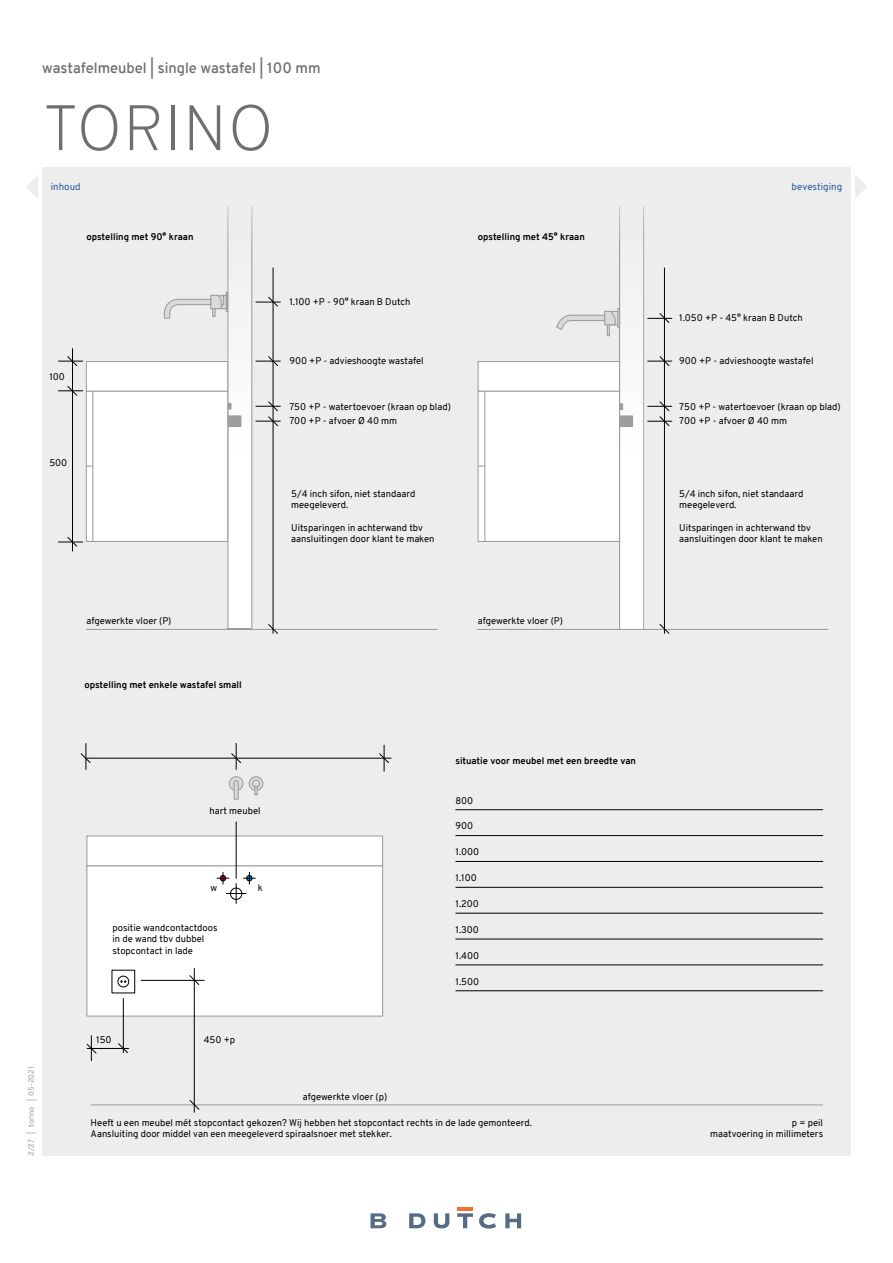
<style>
.page{position:relative;width:893px;height:1263px;background:#fff}
.page>*{position:absolute;margin:0;border:0;box-sizing:border-box;transform-origin:0 0}
.t1{font:200 64.05px "Overpass";letter-spacing:.01em;color:#706f6f}
.t2{font:600 14.7px "Overpass";color:#706f6f}
.t3{font:9.75px "Overpass";color:#275b9b}
.t4{font:9.45px/11.4px "Overpass";color:#000}
.t5{font:700 9.45px "Overpass";color:#000}
.t6{font:7.5px "Overpass";color:#9d9d9c}
</style>
<div class="page">
<div style="left:42px;top:167px;width:809px;height:989px;background:#ededed"></div>
<hr style="left:86px;top:629px;width:351px;height:1px;background:#9d9d9c">
<hr style="left:477px;top:629px;width:351px;height:1px;background:#9d9d9c">
<div style="left:87px;top:866px;width:296px;height:150px;background:#fff"></div>
<div style="left:86px;top:865px;width:297px;height:151px;border:1px solid #9d9d9c"></div>
<svg style="left:370px;top:1213px;width:16px;height:15px"></svg>
<svg style="left:409px;top:1213px;width:16px;height:15px"></svg>
<svg style="left:434px;top:1213px;width:15px;height:15px"></svg>
<svg style="left:505px;top:1213px;width:16px;height:15px"></svg>
<hr style="left:457px;top:1207px;width:16px;height:4px;background:#ee7326">
<svg style="left:457px;top:1213px;width:16px;height:15px"></svg>
<svg style="left:479px;top:1213px;width:17px;height:15px"></svg>
<div style="left:87px;top:836px;width:296px;height:30px;background:#fff"></div>
<div style="left:86px;top:835px;width:297px;height:31px;border:1px solid #9d9d9c"></div>
<svg style="left:80px;top:743px;width:11px;height:26px"></svg>
<hr style="left:86px;top:758px;width:305px;height:1px;background:#000">
<svg style="left:231px;top:743px;width:10px;height:26px"></svg>
<div style="left:229px;top:777px;width:14px;height:13px;background:#dadada;border-radius:50%"></div>
<div style="left:229px;top:776px;width:15px;height:15px;border:1px solid #9d9d9c;border-radius:50%"></div>
<svg style="left:249px;top:777px;width:14px;height:13px"></svg>
<div style="left:249px;top:776px;width:14px;height:15px;border:1px solid #9d9d9c;border-radius:50%"></div>
<svg style="left:254px;top:787px;width:4px;height:8px"></svg>
<svg style="left:233px;top:780px;width:6px;height:20px"></svg>
<div style="left:253px;top:780px;width:6px;height:7px;background:#dadada;border-radius:50%"></div>
<div style="left:252px;top:779px;width:8px;height:8px;border:1px solid #9d9d9c;border-radius:50%"></div>
<hr style="left:236px;top:822px;width:1px;height:56px;background:#000">
<svg style="left:217px;top:872px;width:38px;height:31px"></svg>
<svg style="left:379px;top:745px;width:10px;height:26px"></svg>
<svg style="left:58px;top:356px;width:25px;height:10px"></svg>
<svg style="left:58px;top:386px;width:25px;height:10px"></svg>
<svg style="left:163px;top:206px;width:117px;height:428px"></svg>
<svg style="left:556px;top:206px;width:116px;height:428px"></svg>
<div style="left:86px;top:361px;width:142px;height:30px;background:#fff"></div>
<div style="left:86px;top:361px;width:142px;height:31px;border:1px solid #9d9d9c"></div>
<div style="left:478px;top:361px;width:141px;height:30px;background:#fff"></div>
<div style="left:478px;top:361px;width:142px;height:31px;border:1px solid #9d9d9c"></div>
<hr style="left:72px;top:349px;width:1px;height:202px;background:#000">
<svg style="left:58px;top:536px;width:25px;height:11px"></svg>
<div style="left:86px;top:391px;width:142px;height:150px;background:#fff"></div>
<div style="left:86px;top:391px;width:142px;height:151px;border:1px solid #9d9d9c"></div>
<div style="left:478px;top:391px;width:141px;height:150px;background:#fff"></div>
<div style="left:478px;top:391px;width:142px;height:151px;border:1px solid #9d9d9c"></div>
<hr style="left:92px;top:391px;width:1px;height:150px;background:#9d9d9c">
<hr style="left:484px;top:391px;width:1px;height:150px;background:#9d9d9c">
<hr style="left:455px;top:809px;width:368px;height:1px;background:#000">
<hr style="left:455px;top:835px;width:368px;height:1px;background:#000">
<hr style="left:455px;top:861px;width:368px;height:1px;background:#000">
<hr style="left:455px;top:887px;width:368px;height:1px;background:#000">
<hr style="left:455px;top:913px;width:368px;height:1px;background:#000">
<hr style="left:455px;top:939px;width:368px;height:1px;background:#000">
<hr style="left:455px;top:965px;width:368px;height:1px;background:#000">
<hr style="left:455px;top:990px;width:368px;height:1px;background:#000">
<hr style="left:91px;top:1104px;width:731px;height:1px;background:#9d9d9c">
<svg style="left:189px;top:1100px;width:11px;height:10px"></svg>
<svg style="left:118px;top:1043px;width:10px;height:10px"></svg>
<svg style="left:86px;top:1036px;width:11px;height:25px"></svg>
<hr style="left:87px;top:1048px;width:42px;height:1px;background:#000">
<hr style="left:194px;top:968px;width:1px;height:144px;background:#000">
<hr style="left:123px;top:998px;width:1px;height:55px;background:#000">
<hr style="left:141px;top:980px;width:63px;height:1px;background:#000">
<svg style="left:189px;top:975px;width:10px;height:10px"></svg>
<div style="left:118px;top:976px;width:11px;height:11px;border:1px solid #000;border-radius:50%"></div>
<svg style="left:855px;top:175px;width:12px;height:23px"></svg>
<svg style="left:26px;top:175px;width:12px;height:23px"></svg>
<h2 class="t2" style="left:42px;top:58px;width:280px">wastafelmeubel | single wastafel | 100 mm</h2>
<h1 class="t1" style="left:43px;top:82px;width:233px">TORINO</h1>
<p class="t3" style="left:51px;top:180px;width:31px">inhoud</p>
<p class="t3" style="left:792px;top:180px;width:52px">bevestiging</p>
<p class="t5" style="left:86px;top:230px;width:109px">opstelling met 90° kraan</p>
<p class="t5" style="left:478px;top:230px;width:109px">opstelling met 45° kraan</p>
<p class="t4" style="left:49px;top:371px;width:17px">100</p>
<p class="t4" style="left:49px;top:457px;width:19px">500</p>
<p class="t4" style="left:289px;top:296px;width:123px">1.100 +P - 90° kraan B Dutch</p>
<p class="t4" style="left:679px;top:313px;width:125px">1.050 +P - 45° kraan B Dutch</p>
<p class="t4" style="left:289px;top:355px;width:136px">900 +P - advieshoogte wastafel</p>
<p class="t4" style="left:679px;top:355px;width:136px">900 +P - advieshoogte wastafel</p>
<p class="t4" style="left:289px;top:401px;width:163px">750 +P - watertoevoer (kraan op blad)</p>
<p class="t4" style="left:679px;top:401px;width:163px">750 +P - watertoevoer (kraan op blad)</p>
<p class="t4" style="left:289px;top:415px;width:109px">700 +P - afvoer Ø 40 mm</p>
<p class="t4" style="left:679px;top:415px;width:109px">700 +P - afvoer Ø 40 mm</p>
<p class="t4" style="left:291px;top:488px;width:126px">5/4 inch sifon, niet standaard meegeleverd.</p>
<p class="t4" style="left:291px;top:522px;width:145px">Uitsparingen in achterwand tbv aansluitingen door klant te maken</p>
<p class="t4" style="left:679px;top:488px;width:126px">5/4 inch sifon, niet standaard meegeleverd.</p>
<p class="t4" style="left:679px;top:522px;width:145px">Uitsparingen in achterwand tbv aansluitingen door klant te maken</p>
<p class="t6" style="left:26px;top:1156px;width:91px;rotate:-90deg">2/27 | torino | 05-2021</p>
<p class="t4" style="left:86px;top:615px;width:87px">afgewerkte vloer (P)</p>
<p class="t4" style="left:478px;top:615px;width:87px">afgewerkte vloer (P)</p>
<p class="t5" style="left:84px;top:678px;width:159px">opstelling met enkele wastafel small</p>
<p class="t4" style="left:209px;top:805px;width:53px">hart meubel</p>
<p class="t4" style="left:211px;top:882px;width:8px">w</p>
<p class="t4" style="left:258px;top:882px;width:7px">k</p>
<p class="t4" style="left:112px;top:922px;width:107px">positie wandcontactdoos in de wand tbv dubbel stopcontact in lade</p>
<p class="t4" style="left:96px;top:1034px;width:17px">150</p>
<p class="t4" style="left:204px;top:1034px;width:33px">450 +p</p>
<p class="t4" style="left:303px;top:1091px;width:86px">afgewerkte vloer (p)</p>
<p class="t5" style="left:455px;top:753px;width:182px">situatie voor meubel met een breedte van</p>
<p class="t4" style="left:455px;top:794px;width:19px">800</p>
<p class="t4" style="left:455px;top:820px;width:19px">900</p>
<p class="t4" style="left:455px;top:846px;width:25px">1.000</p>
<p class="t4" style="left:455px;top:872px;width:23px">1.100</p>
<p class="t4" style="left:455px;top:898px;width:25px">1.200</p>
<p class="t4" style="left:455px;top:924px;width:25px">1.300</p>
<p class="t4" style="left:455px;top:950px;width:25px">1.400</p>
<p class="t4" style="left:455px;top:976px;width:25px">1.500</p>
<p class="t4" style="left:91px;top:1117px;width:443px">Heeft u een meubel mét stopcontact gekozen? Wij hebben het stopcontact rechts in de lade gemonteerd.<br>Aansluiting door middel van een meegeleverd spiraalsnoer met stekker.</p>
<p class="t4" style="left:710px;top:1117px;width:114px;text-align:right">p = peil<br>maatvoering in millimeters</p>
</div>
